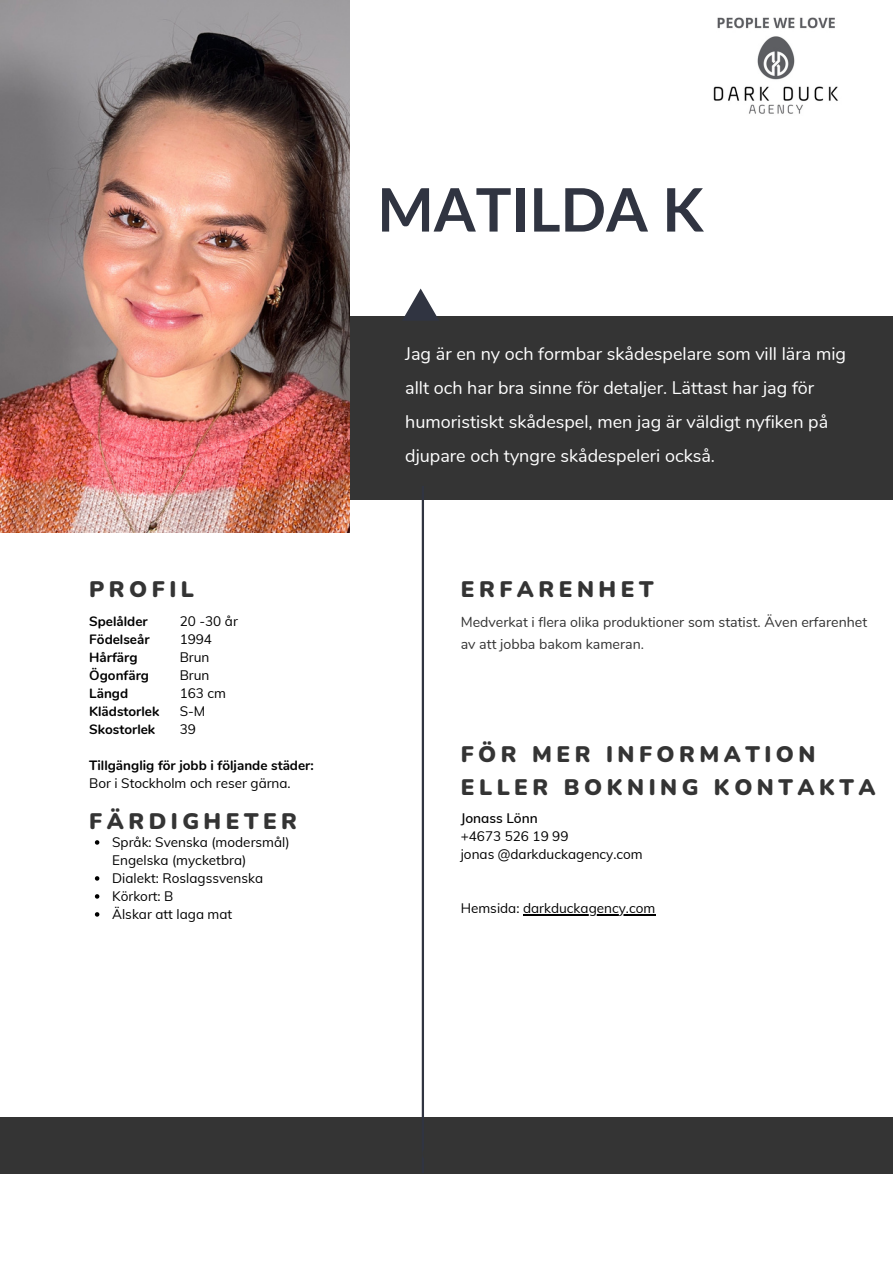
<style>
.page{position:relative;width:893px;height:1264px;background:#fff}
.page>*{position:absolute;margin:0;border:0;box-sizing:border-box;transform-origin:0 0}
.t1{font:700 60px "Lato";color:#303441}
.t2{font:900 22.5px/32.5px "Nunito";letter-spacing:.2em;color:#343434}
.t3{font:18px/33.8px "Nunito";color:#fff}
.t4{font:14.25px/22.5px "Nunito";color:#343434}
.t5{font:13.5px/18px "Muli";color:#000}
.t6{font:700 13.5px/18px "Nunito";color:#000}
.t7{font:600 13.5px "Muli";color:#000}
</style>
<div class="page">
<div style="left:0;top:316px;width:892px;height:184px;background:#343434"></div>
<div style="left:0;top:1117px;width:892px;height:56px;background:#343434"></div>
<svg style="left:403px;top:288px;width:35px;height:32px"></svg>
<img style="left:0;top:0;width:350px;height:532px">
<hr style="left:422px;top:486px;width:2px;height:687px;background:#303441">
<svg style="left:95px;top:840px;width:4px;height:4px"></svg>
<svg style="left:95px;top:876px;width:4px;height:4px"></svg>
<svg style="left:95px;top:894px;width:4px;height:4px"></svg>
<svg style="left:95px;top:912px;width:4px;height:4px"></svg>
<hr style="left:523px;top:914px;width:132px;height:1px;background:#000">
<img style="left:713px;top:17px;width:125px;height:97px">
<h2 class="t2" style="left:89px;top:573px;width:106px">PROFIL</h2>
<p class="t5" style="left:180px;top:611px;width:60px">20 -30 år<br>1994<br>Brun<br>Brun<br>163 cm<br>S-M<br>39</p>
<p class="t6" style="left:89px;top:612px;width:71px">Spelålder<br>Födelseår<br>Hårfärg<br>Ögonfärg<br>Längd<br>Klädstorlek<br>Skostorlek</p>
<p class="t6" style="left:89px;top:756px;width:226px">Tillgänglig för jobb i följande städer:</p>
<p class="t5" style="left:89px;top:773px;width:203px">Bor i Stockholm och reser gärna.</p>
<h2 class="t2" style="left:89px;top:805px;width:209px">FÄRDIGHETER</h2>
<p class="t5" style="left:112px;top:832px;width:179px">Språk: Svenska (modersmål)<br>Engelska (mycketbra)<br>Dialekt: Roslagssvenska<br>Körkort: B<br>Älskar att laga mat</p>
<h1 class="t1" style="left:377px;top:172px;width:328px">MATILDA K</h1>
<h3 class="t3" style="left:405px;top:337px;width:442px">Jag är en ny och formbar skådespelare som vill lära mig allt och har bra sinne för detaljer. Lättast har jag för humoristiskt skådespel, men jag är väldigt nyfiken på djupare och tyngre skådespeleri också.</h3>
<h2 class="t2" style="left:460px;top:573px;width:194px">ERFARENHET</h2>
<p class="t4" style="left:460px;top:610px;width:408px">Medverkat i flera olika produktioner som statist. Även erfarenhet av att jobba bakom kameran.</p>
<h2 class="t2" style="left:460px;top:738px;width:416px">FÖR MER INFORMATION<br>ELLER BOKNING KONTAKTA</h2>
<p class="t7" style="left:460px;top:809px;width:79px">Jonass Lönn</p>
<p class="t5" style="left:460px;top:826px;width:183px">+4673 526 19 99<br>jonas @darkduckagency.com</p>
<p class="t5" style="left:460px;top:898px;width:196px">Hemsida: darkduckagency.com</p>
</div>
